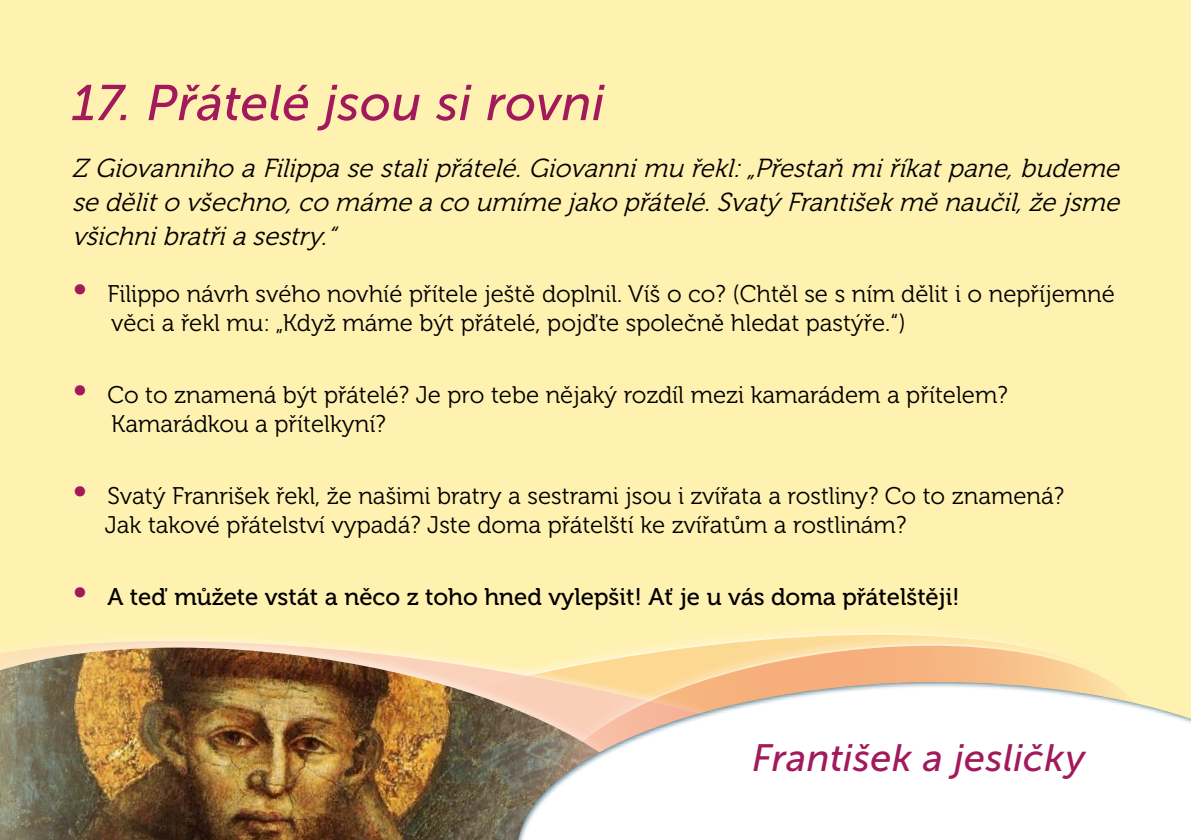
<style>
.page{position:relative;width:1191px;height:840px;background:#fff}
.page>*{position:absolute;margin:0;border:0;box-sizing:border-box;transform-origin:0 0}
.t1{font:italic 50px "Museo Sans 500";letter-spacing:.01em;color:#a21a5b}
.t2{font:italic 38px "Museo Sans 500";letter-spacing:.01em;color:#a21a5b}
.t3{font:italic 26px/34px "Museo 300";color:#000;text-align:justify}
.t4{font:24px/28.8px "Museo 300";color:#000}
.t5{font:24px "Museo 500";color:#000}
.s1{font-size:36px;color:#a21a5b}
.s2{font-family:"Museo 300";font-size:36px;color:#a21a5b}
</style>
<div class="page">
<div style="left:0;top:0;width:1191px;height:839px;background:#fff1b0"></div>
<svg style="left:53px;top:637px;width:300px;height:10px;fill:#fff1be"></svg>
<img style="left:0;top:647px;width:524px;height:192px">
<svg style="left:544px;top:631px;width:542px;height:38px"></svg>
<div style="left:497px;top:669px;width:694px;height:170px;background:#3e6a7e;opacity:.75"></div>
<h1 class="t1" style="left:72px;top:75px;width:534px">17. Přátelé jsou si rovni</h1>
<p class="t3" style="left:72px;top:151px;width:1056px">Z Giovanniho aFilippasestalipřátelé.Giovannimu řekl:„Přestaň miříkatpane,budeme sedělito všechno,co mámeaco umímejako přátelé.SvatýFrantišekměnaučil,žejsme všichnibratřiasestry.“</p>
<p class="t4" style="left:111px;top:280px;width:1005px;text-indent:-39px"><span class="s1">•</span> Filippo návrh svého novhíé přítele ještě doplnil. Víš o co? (Chtěl se s ním dělit i o nepříjemné věci a řekl mu: „Když máme být přátelé, pojďte společně hledat pastýře.“)</p>
<p class="t4" style="left:111px;top:381px;width:898px;text-indent:-39px"><span class="s1">•</span> Co to znamená být přátelé? Je pro tebe nějaký rozdíl mezi kamarádem a přítelem?<br>Kamarádkou a přítelkyní?</p>
<p class="t4" style="left:105px;top:481px;width:961px;text-indent:-33px"><span class="s1">•</span> Svatý Franrišek řekl, že našimi bratry a sestrami jsou i zvířata a rostliny? Co to znamená?<br>Jak takové přátelství vypadá? Jste doma přátelští ke zvířatům a rostlinám?</p>
<p class="t5" style="left:72px;top:583px;width:889px"><span class="s2">•</span> A teď můžete vstát a něco z toho hned vylepšit! Ať je u vás doma přátelštěji!</p>
<h2 class="t2" style="left:752px;top:736px;width:334px">František a jesličky</h2>
</div>
